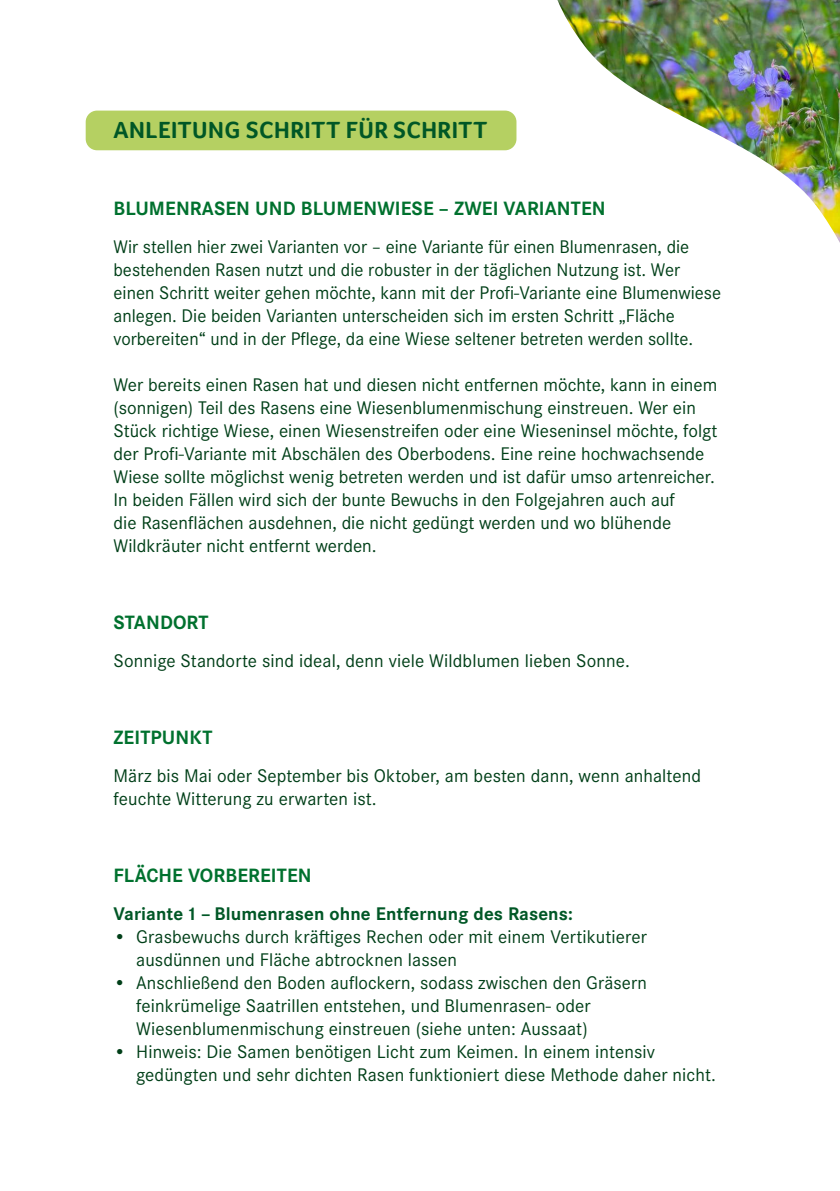
<style>
.page{position:relative;width:840px;height:1191px;background:#fff}
.page>*{position:absolute;margin:0;border:0;box-sizing:border-box;transform-origin:0 0}
.t1{font:700 24px "Foco";letter-spacing:.02em;color:#005726}
.t2{font:700 20px "Corporate S Pro";letter-spacing:.005em;color:#00712e}
.t3{font:19px/23px "Corporate S Pro";color:#003f18}
.t4{font:700 19px "Corporate S Pro";letter-spacing:.005em;color:#005726}
</style>
<div class="page">
<div style="left:86px;top:111px;width:430px;height:39px;background:#b5d062;border-radius:11px"></div>
<img style="left:557px;top:0;width:282px;height:241px">
<h2 class="t1" style="left:113px;top:114px;width:375px">ANLEITUNG SCHRITT FÜR SCHRITT</h2>
<h3 class="t2" style="left:113px;top:193px;width:493px">BLUMENRASEN UND BLUMENWIESE – ZWEI VARIANTEN</h3>
<p class="t3" style="left:113px;top:234px;width:608px">Wir stellen hier zwei Varianten vor – eine Variante für einen Blumenrasen, die bestehenden Rasen nutzt und die robuster in der täglichen Nutzung ist. Wer einen Schritt weiter gehen möchte, kann mit der Profi-Variante eine Blumenwiese anlegen. Die beiden Varianten unterscheiden sich im ersten Schritt „Fläche vorbereiten“ und in der Pflege, da eine Wiese seltener betreten werden sollte.</p>
<p class="t3" style="left:113px;top:372px;width:605px">Wer bereits einen Rasen hat und diesen nicht entfernen möchte, kann in einem (sonnigen) Teil des Rasens eine Wiesenblumenmischung einstreuen. Wer ein Stück richtige Wiese, einen Wiesenstreifen oder eine Wieseninsel möchte, folgt der Profi-Variante mit Abschälen des Oberbodens. Eine reine hochwachsende Wiese sollte möglichst wenig betreten werden und ist dafür umso artenreicher.<br>In beiden Fällen wird sich der bunte Bewuchs in den Folgejahren auch auf<br>die Rasenflächen ausdehnen, die nicht gedüngt werden und wo blühende Wildkräuter nicht entfernt werden.</p>
<h3 class="t2" style="left:113px;top:607px;width:97px">STANDORT</h3>
<p class="t3" style="left:113px;top:648px;width:517px">Sonnige Standorte sind ideal, denn viele Wildblumen lieben Sonne.</p>
<h3 class="t2" style="left:113px;top:722px;width:100px">ZEITPUNKT</h3>
<p class="t3" style="left:113px;top:763px;width:588px">März bis Mai oder September bis Oktober, am besten dann, wenn anhaltend feuchte Witterung zu erwarten ist.</p>
<h3 class="t2" style="left:113px;top:860px;width:199px">FLÄCHE VORBEREITEN</h3>
<h4 class="t4" style="left:113px;top:899px;width:460px">Variante 1 – Blumenrasen ohne Entfernung des Rasens:</h4>
<p class="t3" style="left:136px;top:924px;width:512px;text-indent:-23px">• Grasbewuchs durch kräftiges Rechen oder mit einem Vertikutierer ausdünnen und Fläche abtrocknen lassen</p>
<p class="t3" style="left:136px;top:970px;width:512px;text-indent:-23px">• Anschließend den Boden auflockern, sodass zwischen den Gräsern feinkrümelige Saatrillen entstehen, und Blumenrasen- oder<br>Wiesenblumenmischung einstreuen (siehe unten: Aussaat)</p>
<p class="t3" style="left:136px;top:1039px;width:581px;text-indent:-23px">• Hinweis: Die Samen benötigen Licht zum Keimen. In einem intensiv gedüngten und sehr dichten Rasen funktioniert diese Methode daher nicht.</p>
</div>
